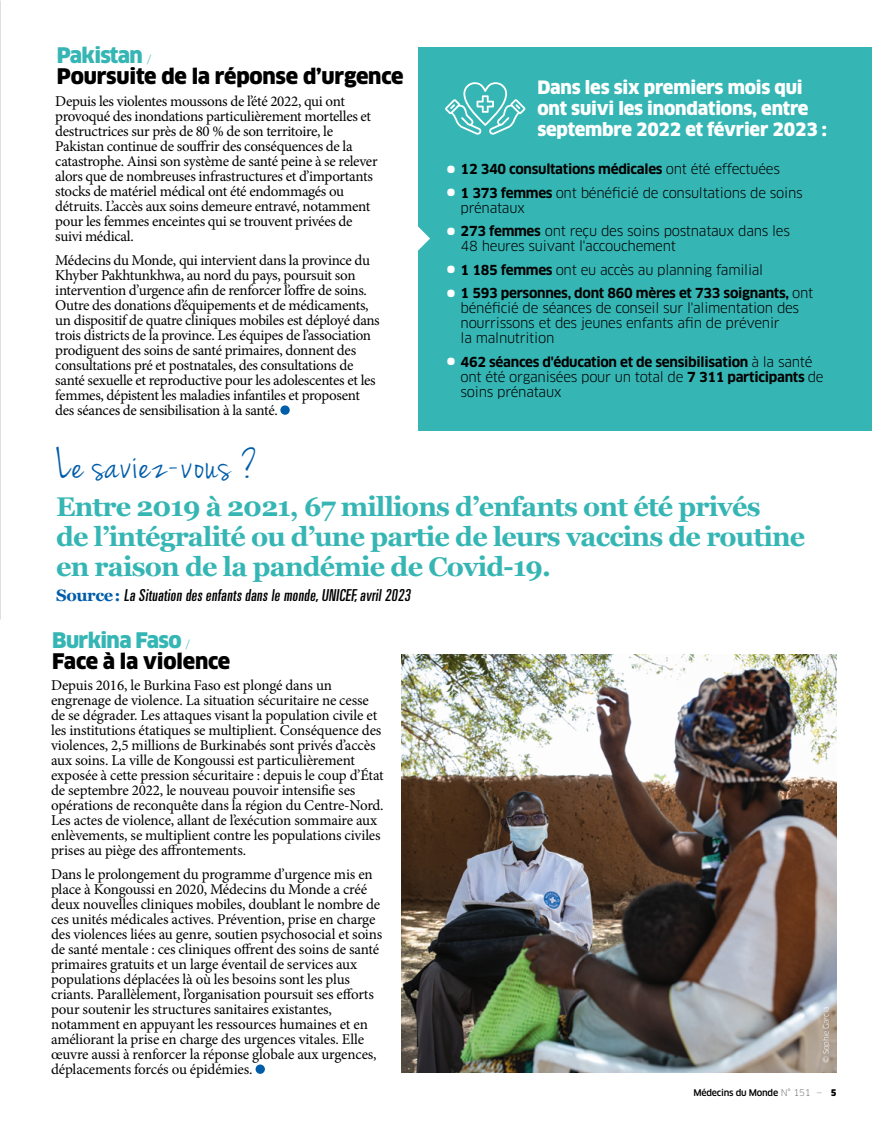
<style>
.page{position:relative;width:872px;height:1127px;background:#fff}
.page>*{position:absolute;margin:0;border:0;box-sizing:border-box;transform-origin:0 0}
.t1{font:45px "Jenna Sue";letter-spacing:.025em;color:#005da9}
.t2{font:700 27px/30px "Georgia";letter-spacing:-.03em;color:#35b6b4}
.t3{font:900 21px/21px "Clan OT";letter-spacing:-.01em;color:#000}
.t4{font:900 18px/21px "Clan OT";letter-spacing:-.01em;color:#fff}
.t5{font:ultra-condensed 16.5px "Univers LT Std";color:#000}
.t6{font:15px/15px "Minion Pro";letter-spacing:-.02em;color:#000}
.t7{font:13.5px/15px "Clan OT";letter-spacing:-.02em;color:#000}
.t8{font:700 13.5px/15px "Clan OT";letter-spacing:-.02em;color:#000}
.t9{font:500 9px "Clan OT";letter-spacing:-.025em;color:#000}
.t10{font:7.5px "Clan OT";letter-spacing:-.03em;color:#fff}
.s1{color:#35b6b4}
.s2{font-weight:400;font-size:10.5px;color:#35b6b4}
.s3{font-weight:400;font-size:30px;color:#fff}
.s4{font-weight:400}
.s5{font-size:30px;color:#fff}
.s6{font-weight:700}
.s7{font-family:"Georgia";font-weight:700;font-stretch:normal;color:#005da9}
.s8{font-weight:100}
.s9{font-weight:900}
</style>
<div class="page">
<svg style="left:255px;top:1064px;width:10px;height:10px"></svg>
<svg style="left:280px;top:405px;width:10px;height:10px"></svg>
<img style="left:401px;top:654px;width:436px;height:419px">
<img style="left:0;top:0;width:1px;height:619px">
<hr style="left:0;top:504px;width:1px;height:115px;background:#020203">
<div style="left:418px;top:47px;width:454px;height:383px;background:#35b6b4"></div>
<svg style="left:418px;top:226px;width:12px;height:25px"></svg>
<svg style="left:445px;top:82px;width:80px;height:53px"></svg>
<h3 class="t3" style="left:57px;top:45px;width:348px"><span class="s1">Pakistan</span> <span class="s2">/<br></span>Poursuite de la réponse d’urgence</h3>
<p class="t6" style="left:55px;top:94px;width:324px">Depuis les violentes moussons de l’été 2022, qui ont provoqué des inondations particulièrement mortelles et destructrices sur près de 80 % de son territoire, le Pakistan continue de souffrir des conséquences de la catastrophe. Ainsi son système de santé peine à se relever alors que de nombreuses infrastructures et d’importants stocks de matériel médical ont été endommagés ou détruits. L’accès aux soins demeure entravé, notamment pour les femmes enceintes qui se trouvent privées de suivi médical.</p>
<p class="t6" style="left:55px;top:252px;width:326px">Médecins du Monde, qui intervient dans la province du Khyber Pakhtunkhwa, au nord du pays, poursuit son intervention d’urgence afin de renforcer l’offre de soins.<br>Outre des donations d’équipements et de médicaments, un dispositif de quatre cliniques mobiles est déployé dans trois districts de la province. Les équipes de l’association prodiguent des soins de santé primaires, donnent des consultations pré et postnatales, des consultations de santé sexuelle et reproductive pour les adolescentes et les femmes, dépistent les maladies infantiles et proposent des séances de sensibilisation à la santé.</p>
<h1 class="t1" style="left:56px;top:439px;width:203px">Le saviez-vous ?</h1>
<p class="t4" style="left:537px;top:77px;width:291px">Dans les six premiers mois qui ont suivi les inondations, entre septembre 2022 et février 2023 :</p>
<p class="t8" style="left:445px;top:162px;width:336px"><span class="s3">•</span> 12 340 consultations médicales <span class="s4">ont été effectuées</span></p>
<p class="t7" style="left:460px;top:185px;width:343px;text-indent:-15px"><span class="s5">•</span> <span class="s6">1 373 femmes</span> ont bénéficié de consultations de soins prénataux</p>
<p class="t7" style="left:460px;top:224px;width:331px;text-indent:-15px"><span class="s5">•</span> <span class="s6">273 femmes</span> ont reçu des soins postnataux dans les<br>48 heures suivant l'accouchement</p>
<p class="t7" style="left:445px;top:262px;width:320px"><span class="s5">•</span> <span class="s6">1 185 femmes</span> ont eu accès au planning familial</p>
<p class="t7" style="left:460px;top:286px;width:354px;text-indent:-15px"><span class="s5">•</span> <span class="s6">1 593 personnes, dont 860 mères et 733 soignants,</span> ont bénéficié de séances de conseil sur l'alimentation des nourrissons et des jeunes enfants afin de prévenir<br>la malnutrition</p>
<p class="t8" style="left:460px;top:354px;width:364px;text-indent:-15px"><span class="s3">•</span> 462 séances d'éducation et de sensibilisation <span class="s4">à la santé ont été organisées pour un total de</span> 7 311 participants <span class="s4">de soins prénataux</span></p>
<h2 class="t2" style="left:56px;top:490px;width:750px">Entre 2019 à 2021, 67 millions d’enfants ont été privés<br>de l’intégralité ou d’une partie de leurs vaccins de routine en raison de la pandémie de Covid-19.</h2>
<p class="t5" style="left:56px;top:586px;width:358px"><span class="s7">Source :</span> La Situation des enfants dans le monde,UNICEF,avril 2023</p>
<h3 class="t3" style="left:52px;top:629px;width:180px"><span class="s1">Burkina Faso</span> <span class="s2">/<br></span>Face à la violence</h3>
<p class="t6" style="left:51px;top:678px;width:334px">Depuis 2016, le Burkina Faso est plongé dans un engrenage de violence. La situation sécuritaire ne cesse de se dégrader. Les attaques visant la population civile et les institutions étatiques se multiplient. Conséquence des violences, 2,5 millions de Burkinabés sont privés d’accès aux soins. La ville de Kongoussi est particulièrement exposée à cette pression sécuritaire : depuis le coup d’État de septembre 2022, le nouveau pouvoir intensifie ses opérations de reconquête dans la région du Centre-Nord.<br>Les actes de violence, allant de l’exécution sommaire aux enlèvements, se multiplient contre les populations civiles prises au piège des affrontements.</p>
<p class="t6" style="left:51px;top:866px;width:333px">Dans le prolongement du programme d’urgence mis en place à Kongoussi en 2020, Médecins du Monde a créé deux nouvelles cliniques mobiles, doublant le nombre de ces unités médicales actives. Prévention, prise en charge des violences liées au genre, soutien psychosocial et soins de santé mentale : ces cliniques offrent des soins de santé primaires gratuits et un large éventail de services aux populations déplacées là où les besoins sont les plus criants. Parallèlement, l’organisation poursuit ses efforts pour soutenir les structures sanitaires existantes, notamment en appuyant les ressources humaines et en améliorant la prise en charge des urgences vitales. Elle œuvre aussi à renforcer la réponse globale aux urgences, déplacements forcés ou épidémies.</p>
<p class="t10" style="left:821px;top:1063px;width:58px;rotate:-90deg">© Sophie Garcia</p>
<p class="t9" style="left:693px;top:1087px;width:145px">Médecins du Monde <span class="s8">N° 151 —</span> <span class="s9">5</span></p>
</div>
